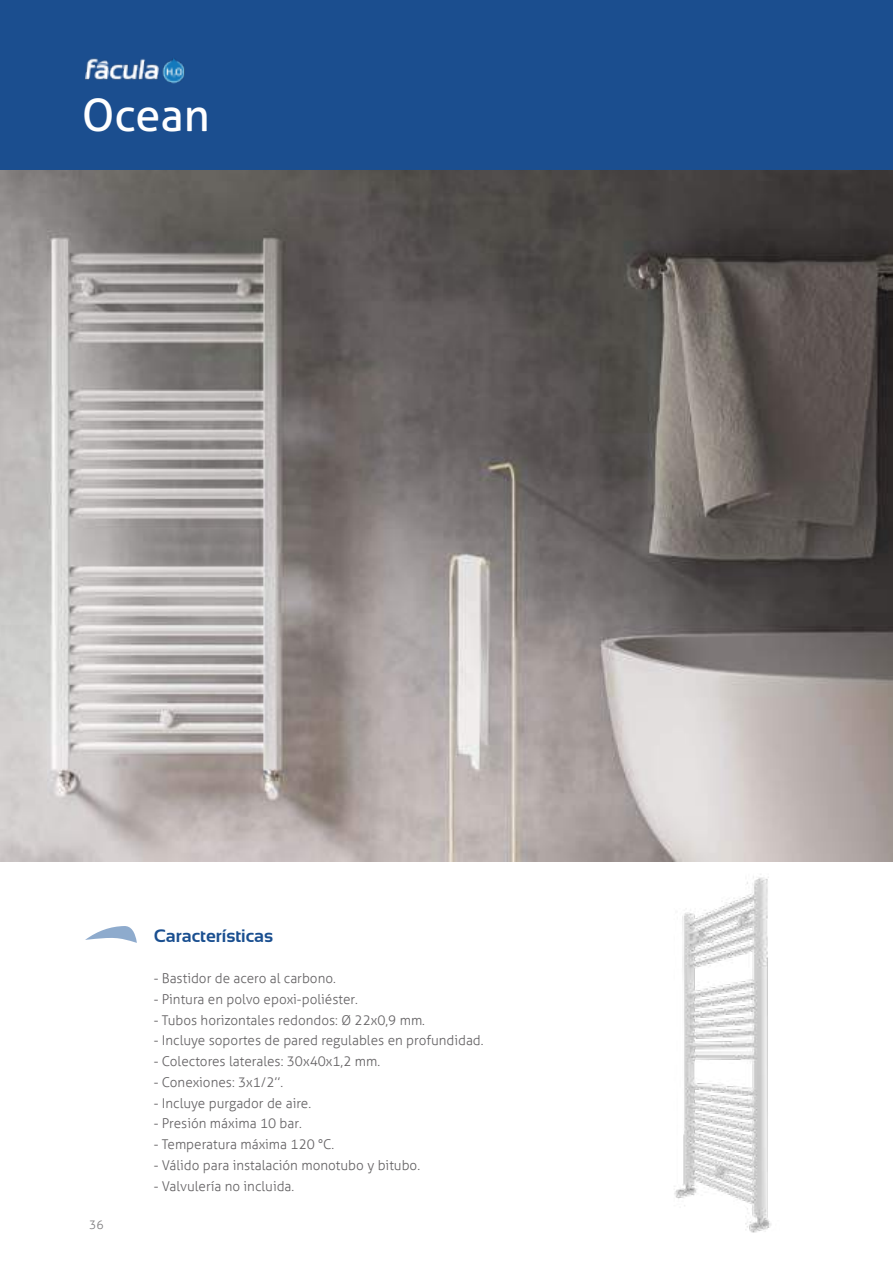
<style>
.page{position:relative;width:893px;height:1263px;background:#fff}
.page>*{position:absolute;margin:0;border:0;box-sizing:border-box;transform-origin:0 0}
.t1{font:45px "Aller";color:#fff}
.t2{font:700 18px "Sansation";color:#1a4f90}
.t3{font:300 13.5px "Aller";color:#656365}
.t4{font:300 12px "Aller";color:#7d7c7e}
</style>
<div class="page">
<img style="left:0;top:169px;width:893px;height:692px">
<div style="left:0;top:0;width:893px;height:169px;background:#1b4e8f"></div>
<svg style="left:85px;top:926px;width:52px;height:17px"></svg>
<img style="left:85px;top:58px;width:100px;height:25px">
<img style="left:674px;top:874px;width:98px;height:358px">
<h1 class="t1" style="left:82px;top:88px;width:129px">Ocean</h1>
<p class="t4" style="left:89px;top:1218px;width:16px">36</p>
<h2 class="t2" style="left:154px;top:925px;width:121px">Características</h2>
<p class="t3" style="left:154px;top:970px;width:184px">- Bastidor de acero al carbono.</p>
<p class="t3" style="left:154px;top:991px;width:206px">- Pintura en polvo epoxi-poliéster.</p>
<p class="t3" style="left:154px;top:1012px;width:273px">- Tubos horizontales redondos: Ø 22x0,9 mm.</p>
<p class="t3" style="left:154px;top:1032px;width:331px">- Incluye soportes de pared regulables en profundidad.</p>
<p class="t3" style="left:154px;top:1053px;width:228px">- Colectores laterales: 30x40x1,2 mm.</p>
<p class="t3" style="left:154px;top:1074px;width:131px">- Conexiones: 3x1/2’’.</p>
<p class="t3" style="left:154px;top:1095px;width:159px">- Incluye purgador de aire.</p>
<p class="t3" style="left:154px;top:1115px;width:150px">- Presión máxima 10 bar.</p>
<p class="t3" style="left:154px;top:1136px;width:182px">- Temperatura máxima 120 °C.</p>
<p class="t3" style="left:154px;top:1157px;width:268px">- Válido para instalación monotubo y bitubo.</p>
<p class="t3" style="left:154px;top:1178px;width:142px">- Valvulería no incluida.</p>
</div>
